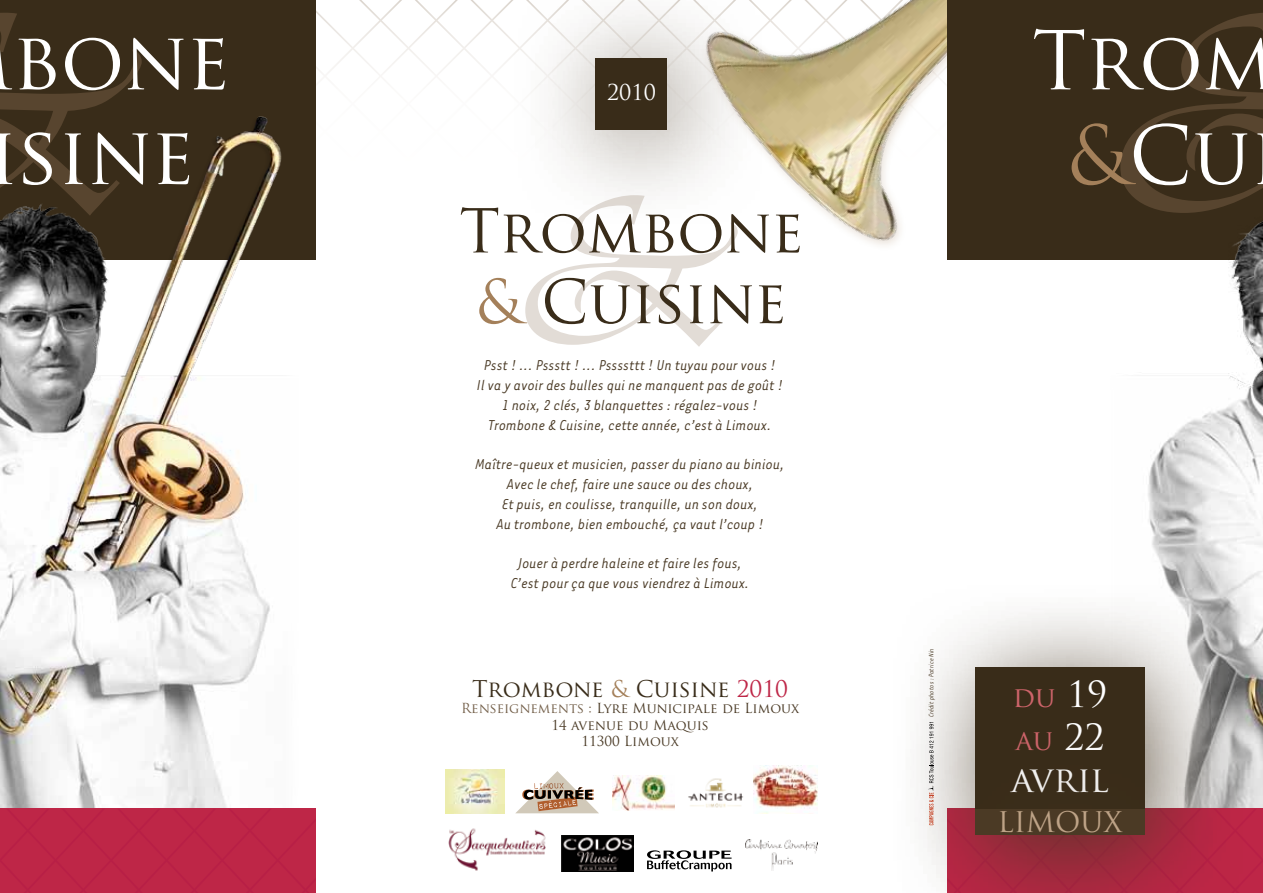
<style>
.page{position:relative;width:1263px;height:893px;background:#fff}
.page>*{position:absolute;margin:0;border:0;box-sizing:border-box;transform-origin:0 0}
.t1{font:78.9px/94.7px "Trajan Pro";letter-spacing:-.02em;color:#fff;text-align:center}
.t2{font:58.95px/70.8px "Trajan Pro";letter-spacing:-.01em;color:#392c19}
.t3{font:35.25px "Trajan Pro";letter-spacing:-.01em;color:#fff}
.t4{font:27.75px/42.6px "Trajan Pro";color:#cd646a}
.t5{font:27.75px "Trajan Pro";color:#bea387}
.t6{font:22.5px "Trajan Pro";color:#392c19}
.t7{font:21.3px "Trajan Pro";color:#fff}
.t8{font:italic 16.5px/19.8px "Tarzana Narrow";color:#483823;text-align:center}
.t9{font:13.5px/16.2px "Trajan Pro";color:#483823;text-align:center}
.t10{font:italic 7.5px "Tarzana Narrow";color:#483823}
.s1{color:#a4805a}
.s2{color:#be2647}
.s3{color:#725e48}
.s4{font-size:35.25px;color:#fff}
</style>
<div class="page">
<svg style="left:316px;top:0;width:188px;height:73px"></svg>
<svg style="left:525px;top:278px;width:184px;height:69px"></svg>
<img style="left:543px;top:0;width:404px;height:336px">
<div style="left:947px;top:0;width:316px;height:259px;background:#392c19"></div>
<svg style="left:1181px;top:13px;width:82px;height:93px"></svg>
<img style="left:1109px;top:106px;width:154px;height:703px">
<div style="left:1243px;top:809px;width:20px;height:84px;background:#be2647"></div>
<div style="left:883px;top:575px;width:360px;height:318px;background:#483823;opacity:.75"></div>
<div style="left:975px;top:667px;width:170px;height:168px;background:#392c19"></div>
<div style="left:883px;top:717px;width:347px;height:176px;background:#483823;opacity:.75"></div>
<div style="left:975px;top:809px;width:170px;height:26px;background:#4b3a25"></div>
<div style="left:0;top:0;width:316px;height:259px;background:#392c19"></div>
<svg style="left:0;top:13px;width:142px;height:93px"></svg>
<img style="left:0;top:106px;width:299px;height:703px">
<div style="left:0;top:809px;width:316px;height:84px;background:#be2647"></div>
<svg style="left:928px;top:722px;width:6px;height:103px"></svg>
<img style="left:753px;top:765px;width:64px;height:48px">
<img style="left:688px;top:778px;width:55px;height:30px">
<img style="left:613px;top:775px;width:61px;height:36px">
<svg style="left:516px;top:771px;width:83px;height:42px"></svg>
<img style="left:446px;top:769px;width:58px;height:44px">
<img style="left:448px;top:828px;width:98px;height:43px">
<img style="left:561px;top:836px;width:72px;height:35px">
<img style="left:745px;top:840px;width:72px;height:30px">
<svg style="left:647px;top:850px;width:84px;height:21px"></svg>
<h1 class="t1" style="left:-13px;top:13px;width:244px">bone isine</h1>
<p class="t7" style="left:607px;top:78px;width:50px">2010</p>
<h2 class="t2" style="left:459px;top:195px;width:346px">Trombone <span class="s1">&amp;</span> Cuisine</h2>
<p class="t8" style="left:477px;top:355px;width:308px">Psst ! ... Pssstt ! ... Pssssttt ! Un tuyau pour vous !<br>Il va y avoir des bulles qui ne manquent pas de goût !<br>1 noix, 2 clés, 3 blanquettes : régalez-vous !<br>Trombone &amp; Cuisine, cette année, c’est à Limoux.</p>
<p class="t8" style="left:475px;top:454px;width:311px">Maître-queux et musicien, passer du piano au biniou, Avec le chef, faire une sauce ou des choux,<br>Et puis, en coulisse, tranquille, un son doux,<br>Au trombone, bien embouché, ça vaut l’coup !</p>
<p class="t8" style="left:511px;top:553px;width:241px">Jouer à perdre haleine et faire les fous,<br>C’est pour ça que vous viendrez à Limoux.</p>
<h3 class="t6" style="left:472px;top:675px;width:317px">Trombone <span class="s1">&amp;</span> Cuisine <span class="s2">2010</span></h3>
<p class="t9" style="left:461px;top:700px;width:340px"><span class="s3">Renseignements :</span> Lyre Municipale de Limoux<br>14 avenue du Maquis<br>11300 Limoux</p>
<h1 class="t1" style="left:1032px;top:13px;width:245px">Trom <span class="s1">&amp;</span>Cu</h1>
<p class="t10" style="left:927px;top:717px;width:70px;rotate:-90deg">Crédit photos : Patrice Nin</p>
<h3 class="t4" style="left:1013px;top:675px;width:96px">du <span class="s4">19 </span>au <span class="s4">22</span></h3>
<h3 class="t3" style="left:1011px;top:757px;width:99px">avril</h3>
<h3 class="t5" style="left:997px;top:804px;width:127px">LIMOUX</h3>
</div>
